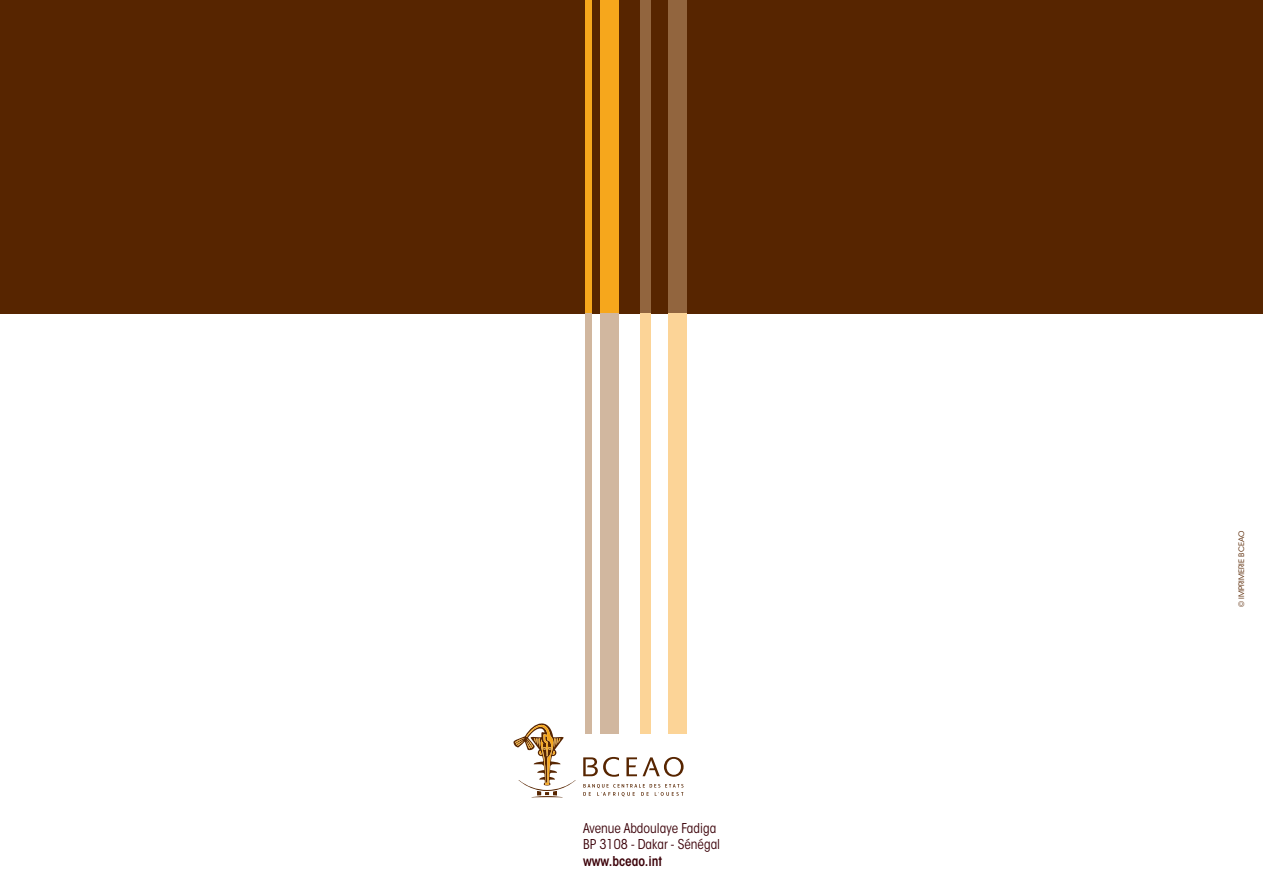
<style>
.page{position:relative;width:1263px;height:893px;background:#fff}
.page>*{position:absolute;margin:0;border:0;box-sizing:border-box;transform-origin:0 0}
.t1{font:condensed 13.5px/16.2px "ITC Avant Garde Std";color:#3b0008}
.t2{font:600 condensed 13.5px "ITC Avant Garde Std";color:#3b0008}
.t3{font:7.5px "ITC Avant Garde Std";color:#572500}
</style>
<div class="page">
<div style="left:0;top:0;width:1263px;height:313px;background:#572500"></div>
<div style="left:585px;top:0;width:7px;height:313px;background:#f6a71c"></div>
<div style="left:600px;top:0;width:19px;height:313px;background:#f6a71c"></div>
<div style="left:640px;top:0;width:10px;height:313px;background:#92653e"></div>
<div style="left:668px;top:0;width:19px;height:313px;background:#92653e"></div>
<div style="left:585px;top:313px;width:7px;height:421px;background:#d1b79f"></div>
<div style="left:600px;top:313px;width:19px;height:421px;background:#d1b79f"></div>
<div style="left:640px;top:313px;width:10px;height:421px;background:#fcd497"></div>
<div style="left:668px;top:313px;width:19px;height:421px;background:#fcd497"></div>
<svg style="left:583px;top:784px;width:100px;height:12px"></svg>
<svg style="left:626px;top:757px;width:58px;height:20px"></svg>
<svg style="left:583px;top:757px;width:36px;height:20px"></svg>
<svg style="left:513px;top:723px;width:63px;height:74px"></svg>
<p class="t1" style="left:583px;top:820px;width:139px">Avenue Abdoulaye Fadiga<br>BP 3108 - Dakar - Sénégal</p>
<p class="t2" style="left:583px;top:852px;width:81px">www.bceao.int</p>
<p class="t3" style="left:1237px;top:607px;width:78px;rotate:-90deg">© IMPRIMERIE BCEAO</p>
</div>
